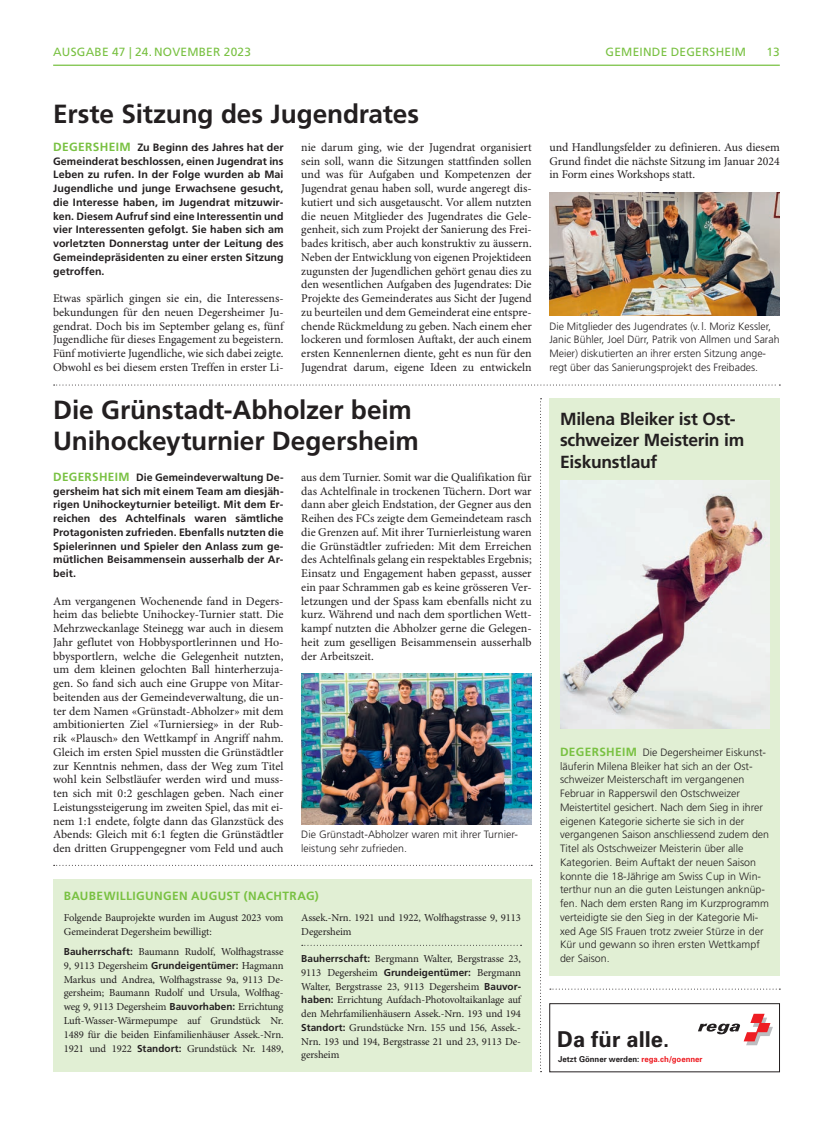
<style>
.page{position:relative;width:833px;height:1134px;background:#fff}
.page>*{position:absolute;margin:0;border:0;box-sizing:border-box;transform-origin:0 0}
.t1{font:700 26.25px/31.2px "Frutiger LT Std";letter-spacing:-.005em;color:#231f20}
.t2{font:700 21.88px "Univers";color:#231f20}
.t3{font:700 17.5px/21.2px "Frutiger LT Std";letter-spacing:-.015em;color:#231f20}
.t4{font:11.88px/13.8px "Minion Pro";color:#231f20;text-align:justify}
.t5{font:11.88px "Frutiger LT Std";letter-spacing:.02em;color:#79c142}
.t6{font:700 11.88px "Frutiger LT Std";letter-spacing:.035em;color:#79c142}
.t7{font:300 10.62px/13.8px "Frutiger LT Std";color:#231f20}
.t8{font:10.62px/13.8px "Minion Pro";letter-spacing:-.01em;color:#231f20}
.t9{font:700 10.62px/13.8px "Frutiger LT Std";letter-spacing:.005em;color:#231f20;text-align:justify}
.t10{font:700 8.12px "Univers";color:#231f20;scale:.96 1}
.s1{font-size:11.88px;color:#79c142}
.s2{font-family:"Frutiger LT Std";font-weight:700;font-size:10px}
.s3{font-weight:700;font-size:11.88px;color:#79c142}
.s4{color:#ee1d23}
</style>
<div class="page">
<hr style="left:53px;top:65px;width:727px;height:1px;background:#79c142">
<svg style="left:540px;top:398px;width:1px;height:674px"></svg>
<svg style="left:54px;top:384px;width:726px;height:1px"></svg>
<svg style="left:54px;top:865px;width:478px;height:1px"></svg>
<svg style="left:550px;top:988px;width:230px;height:1px"></svg>
<div style="left:549px;top:398px;width:231px;height:578px;background:#e1efd4"></div>
<svg style="left:698px;top:1014px;width:75px;height:31px"></svg>
<div style="left:549px;top:1003px;width:231px;height:69px;border:1px solid #231f20"></div>
<div style="left:53px;top:879px;width:478px;height:193px;background:#e1efd4"></div>
<svg style="left:302px;top:945px;width:219px;height:1px"></svg>
<img style="left:560px;top:481px;width:209px;height:247px">
<img style="left:301px;top:673px;width:230px;height:151px">
<img style="left:549px;top:192px;width:231px;height:124px">
<p class="t5" style="left:53px;top:45px;width:18px">AUSGABE</p>
<p class="t5" style="left:112px;top:45px;width:78px">47 | 24. NOVEMBER</p>
<p class="t5" style="left:224px;top:45px;width:29px">2023</p>
<p class="t5" style="left:605px;top:45px;width:142px">GEMEINDE DEGERSHEIM</p>
<p class="t5" style="left:766px;top:45px;width:15px">13</p>
<h1 class="t1" style="left:53px;top:99px;width:367px">Erste Sitzung des Jugendrates</h1>
<p class="t9" style="left:53px;top:140px;width:232px"><span class="s1">DEGERSHEIM</span> Zu Beginn des Jahres hat der Gemeinderat beschlossen, einen Jugendrat ins Leben zu rufen. In der Folge wurden ab Mai Jugendliche und junge Erwachsene gesucht, die Interesse haben, im Jugendrat mitzuwir&shy;ken. Diesem Aufruf sind eine Interessentin und vier Interessenten gefolgt. Sie haben sich am vorletzten Donnerstag unter der Leitung des Gemeindepräsidenten zu einer ersten Sitzung getroffen.</p>
<p class="t4" style="left:53px;top:292px;width:232px">Etwas spärlich gingen sie ein, die Interessens&shy;bekundungen für den neuen Degersheimer Ju&shy;gendrat. Doch bis im September gelang es, fünf Jugendliche für dieses Engagement zu begeistern.<br>Fünf motivierte Jugendliche, wie sich dabei zeigte.<br>Obwohl es bei diesem ersten Treffen in erster Li-</p>
<p class="t4" style="left:301px;top:141px;width:232px">nie darum ging, wie der Jugendrat organisiert sein soll, wann die Sitzungen stattfinden sollen und was für Aufgaben und Kompetenzen der Jugendrat genau haben soll, wurde angeregt dis&shy;kutiert und sich ausgetauscht. Vor allem nutzten die neuen Mitglieder des Jugendrates die Gele&shy;genheit, sich zum Projekt der Sanierung des Frei&shy;bades kritisch, aber auch konstruktiv zu äussern.<br>Neben der Entwicklung von eigenen Projektideen zugunsten der Jugendlichen gehört genau dies zu den wesentlichen Aufgaben des Jugendrates: Die Projekte des Gemeinderates aus Sicht der Jugend zu beurteilen und dem Gemeinderat eine entspre&shy;chende Rückmeldung zu geben. Nach einem eher lockeren und formlosen Auftakt, der auch einem ersten Kennenlernen diente, geht es nun für den Jugendrat darum, eigene Ideen zu entwickeln</p>
<p class="t4" style="left:549px;top:141px;width:232px">und Handlungsfelder zu definieren. Aus diesem Grund findet die nächste Sitzung im Januar 2024 in Form eines Workshops statt.</p>
<p class="t7" style="left:549px;top:319px;width:232px">Die Mitglieder des Jugendrates (v.l. Moriz Kessler, Janic Bühler, Joel Dürr, Patrik von Allmen und Sarah Meier) diskutierten an ihrer ersten Sitzung ange&shy;regt über das Sanierungsprojekt des Freibades.</p>
<h1 class="t1" style="left:53px;top:394px;width:367px">Die Grünstadt-Abholzer beim<br>Unihockeyturnier Degersheim</h1>
<p class="t9" style="left:53px;top:470px;width:232px"><span class="s1">DEGERSHEIM</span> Die Gemeindeverwaltung De&shy;gersheim hat sich mit einem Team am diesjäh&shy;rigen Unihockeyturnier beteiligt. Mit dem Er&shy;reichen des Achtelfinals waren sämtliche Protagonisten zufrieden. Ebenfalls nutzten die Spielerinnen und Spieler den Anlass zum ge&shy;mütlichen Beisammensein ausserhalb der Ar&shy;beit.</p>
<p class="t4" style="left:53px;top:594px;width:232px">Am vergangenen Wochenende fand in Degers&shy;heim das beliebte Unihockey-Turnier statt. Die Mehrzweckanlage Steinegg war auch in diesem Jahr geflutet von Hobbysportlerinnen und Ho&shy;bbysportlern, welche die Gelegenheit nutzten, um dem kleinen gelochten Ball hinterherzuja&shy;gen. So fand sich auch eine Gruppe von Mitar&shy;beitenden aus der Gemeindeverwaltung, die un&shy;ter dem Namen «Grünstadt-Abholzer» mit dem ambitionierten Ziel «Turniersieg» in der Rub&shy;rik «Plausch» den Wettkampf in Angriff nahm.<br>Gleich im ersten Spiel mussten die Grünstädtler zur Kenntnis nehmen, dass der Weg zum Titel wohl kein Selbstläufer werden wird und muss&shy;ten sich mit 0:2 geschlagen geben. Nach einer Leistungssteigerung im zweiten Spiel, das mit ei&shy;nem 1:1 endete, folgte dann das Glanzstück des Abends: Gleich mit 6:1 fegten die Grünstädtler den dritten Gruppengegner vom Feld und auch</p>
<p class="t4" style="left:301px;top:471px;width:232px">aus dem Turnier. Somit war die Qualifikation für das Achtelfinale in trockenen Tüchern. Dort war dann aber gleich Endstation, der Gegner aus den Reihen des FCs zeigte dem Gemeindeteam rasch die Grenzen auf. Mit ihrer Turnierleistung waren die Grünstädtler zufrieden: Mit dem Erreichen des Achtelfinals gelang ein respektables Ergebnis; Einsatz und Engagement haben gepasst, ausser ein paar Schrammen gab es keine grösseren Ver&shy;letzungen und der Spass kam ebenfalls nicht zu kurz. Während und nach dem sportlichen Wett&shy;kampf nutzten die Abholzer gerne die Gelegen&shy;heit zum geselligen Beisammensein ausserhalb der Arbeitszeit.</p>
<p class="t7" style="left:301px;top:828px;width:217px">Die Grünstadt-Abholzer waren mit ihrer Turnier&shy;leistung sehr zufrieden.</p>
<p class="t6" style="left:64px;top:889px;width:256px">BAUBEWILLIGUNGEN AUGUST (NACHTRAG)</p>
<p class="t8" style="left:64px;top:911px;width:221px">Folgende Bauprojekte wurden im August 2023 vom<br>Gemeinderat Degersheim bewilligt:</p>
<p class="t8" style="left:64px;top:945px;width:221px;text-align:justify"><span class="s2">Bauherrschaft:</span> Baumann Rudolf, Wolfhagstrasse 9, 9113 Degersheim <span class="s2">Grundeigentümer:</span> Hagmann Markus und Andrea, Wolfhagstrasse 9a, 9113 De&shy;gersheim; Baumann Rudolf und Ursula, Wolfhag&shy;weg 9, 9113 Degersheim <span class="s2">Bauvorhaben:</span> Errichtung Luft-Wasser-Wärmepumpe auf Grundstück Nr.<br>1489 für die beiden Einfamilienhäuser Assek.-Nrn.<br>1921 und 1922 <span class="s2">Standort:</span> Grundstück Nr. 1489,</p>
<p class="t8" style="left:301px;top:911px;width:221px">Assek.-Nrn. 1921 und 1922, Wolfhagstrasse 9, 9113<br>Degersheim</p>
<p class="t8" style="left:301px;top:952px;width:221px;text-align:justify"><span class="s2">Bauherrschaft:</span> Bergmann Walter, Bergstrasse 23, 9113 Degersheim <span class="s2">Grundeigentümer:</span> Bergmann Walter, Bergstrasse 23, 9113 Degersheim <span class="s2">Bauvor&shy;haben:</span> Errichtung Aufdach-Photovoltaikanlage auf den Mehrfamilienhäusern Assek.-Nrn. 193 und 194<br><span class="s2">Standort:</span> Grundstücke Nrn. 155 und 156, Assek.- Nrn. 193 und 194, Bergstrasse 21 und 23, 9113 De&shy;gersheim</p>
<h3 class="t3" style="left:560px;top:409px;width:186px">Milena Bleiker ist Ost&shy;schweizer Meisterin im<br>Eiskunstlauf</h3>
<p class="t7" style="left:560px;top:745px;width:211px"><span class="s3">DEGERSHEIM</span> Die Degersheimer Eiskunst&shy;läuferin Milena Bleiker hat sich an der Ost&shy;schweizer Meisterschaft im vergangenen Februar in Rapperswil den Ostschweizer Meistertitel gesichert. Nach dem Sieg in ihrer eigenen Kategorie sicherte sie sich in der vergangenen Saison anschliessend zudem den Titel als Ostschweizer Meisterin über alle Kategorien. Beim Auftakt der neuen Saison konnte die 18-Jährige am Swiss Cup in Win&shy;terthur nun an die guten Leistungen anknüp&shy;fen. Nach dem ersten Rang im Kurzprogramm verteidigte sie den Sieg in der Kategorie Mi&shy;xed Age SIS Frauen trotz zweier Stürze in der Kür und gewann so ihren ersten Wettkampf der Saison.</p>
<h2 class="t2" style="left:557px;top:1025px;width:113px">Da für alle.</h2>
<p class="t10" style="left:558px;top:1053px;width:152px">Jetzt Gönner werden: <span class="s4">rega.ch/goenner</span></p>
</div>
